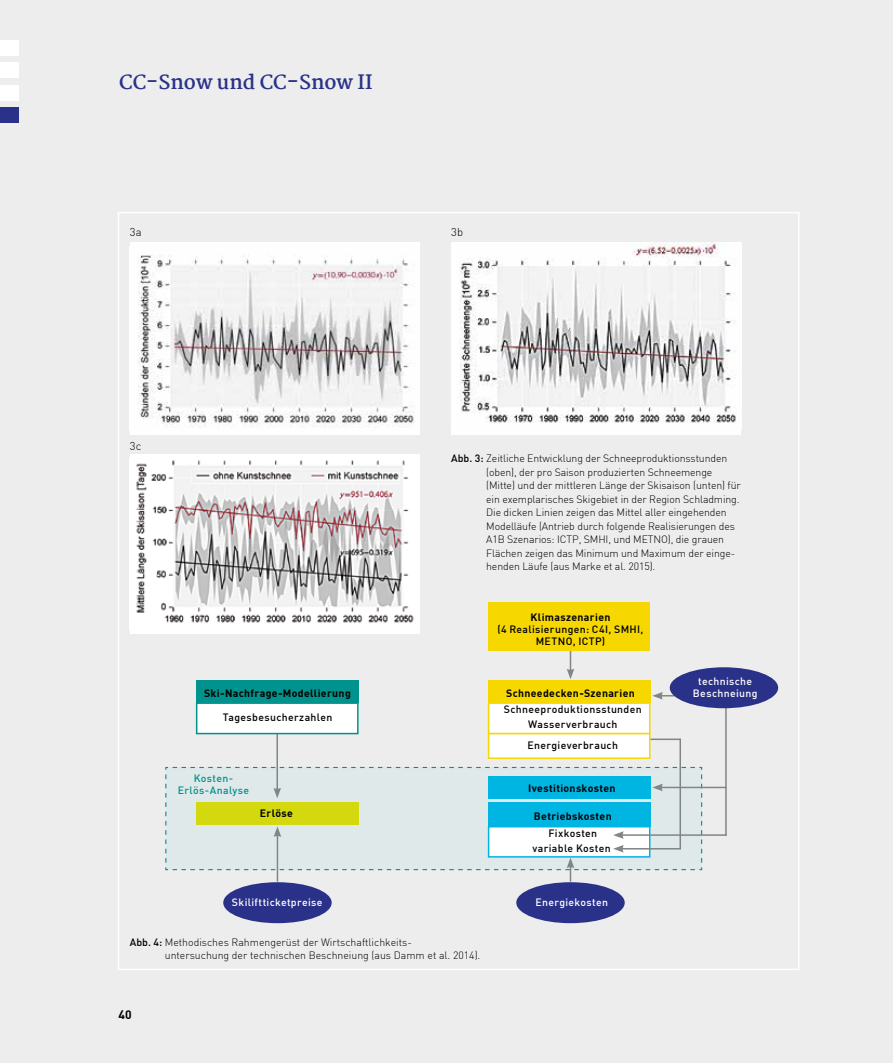
<style>
.page{position:relative;width:893px;height:1063px;background:#ededed}
.page>*{position:absolute;margin:0;border:0;box-sizing:border-box;transform-origin:0 0}
.t1{font:700 19.5px "Martel";color:#2a3189}
.t2{font:700 12.15px "DIN";color:#000}
.t3{font:300 11.25px "DIN";color:#000}
.t4{font:300 10.5px/13.5px "DIN";letter-spacing:-.01em;color:#000}
.t5{font:500 10.5px/12px "DIN";letter-spacing:.035em;color:#000;text-align:center}
.t6{font:700 10.5px "DIN";letter-spacing:.035em;color:#000}
.t7{font:500 10.5px/12px "DIN";letter-spacing:.035em;color:#fff;text-align:center}
.t8{font:500 10.5px/12px "DIN";letter-spacing:.035em;color:#00928c;text-align:center}
.s1{font-weight:500}
</style>
<div class="page">
<div style="left:516px;top:882px;width:109px;height:41px;background:#2a3189;border-radius:50%"></div>
<div style="left:223px;top:882px;width:109px;height:41px;background:#2a3189;border-radius:50%"></div>
<div style="left:489px;top:603px;width:161px;height:48px;background:#f6d800"></div>
<div style="left:488px;top:681px;width:162px;height:22px;background:#f6d800"></div>
<div style="left:196px;top:681px;width:163px;height:22px;background:#00928c"></div>
<div style="left:488px;top:702px;width:162px;height:32px;background:#fff;border:2px solid #f6d800"></div>
<div style="left:488px;top:733px;width:162px;height:26px;background:#fff;border:2px solid #f6d800"></div>
<div style="left:0;top:40px;width:19px;height:15px;background:#fff"></div>
<div style="left:0;top:63px;width:19px;height:15px;background:#fff"></div>
<div style="left:0;top:85px;width:19px;height:15px;background:#fff"></div>
<div style="left:0;top:108px;width:19px;height:15px;background:#2a3189"></div>
<div style="left:130px;top:242px;width:290px;height:193px;background:#fff"></div>
<img style="left:138px;top:255px;width:277px;height:173px">
<div style="left:130px;top:454px;width:290px;height:180px;background:#fff"></div>
<img style="left:136px;top:460px;width:278px;height:163px">
<div style="left:451px;top:242px;width:290px;height:193px;background:#fff"></div>
<img style="left:460px;top:242px;width:277px;height:181px">
<svg style="left:567px;top:651px;width:7px;height:28px"></svg>
<hr style="left:276px;top:733px;width:2px;height:57px;background:#818586">
<hr style="left:650px;top:739px;width:30px;height:1px;background:#818586">
<hr style="left:621px;top:834px;width:106px;height:2px;background:#818586">
<hr style="left:660px;top:787px;width:67px;height:1px;background:#818586">
<svg style="left:165px;top:767px;width:537px;height:115px"></svg>
<svg style="left:652px;top:692px;width:23px;height:8px"></svg>
<hr style="left:679px;top:739px;width:2px;height:110px;background:#818586">
<hr style="left:725px;top:707px;width:2px;height:129px;background:#818586">
<div style="left:670px;top:667px;width:108px;height:41px;background:#2a3189;border-radius:50%"></div>
<div style="left:196px;top:702px;width:163px;height:32px;background:#fff;border:2px solid #00928c"></div>
<h1 class="t1" style="left:119px;top:71px;width:255px">CC-Snow und CC-Snow II</h1>
<p class="t3" style="left:130px;top:225px;width:13px">3a</p>
<p class="t3" style="left:451px;top:225px;width:13px">3b</p>
<p class="t3" style="left:130px;top:439px;width:13px">3c</p>
<p class="t4" style="left:486px;top:451px;width:256px;text-indent:-35px"><span class="s1">Abb. 3:</span> Zeitliche Entwicklung der Schneeproduktionsstunden (oben), der pro Saison produzierten Schneemenge (Mitte) und der mittleren Länge der Skisaison (unten) für ein exemplarisches Skigebiet in der Region Schladming.<br>Die dicken Linien zeigen das Mittel aller eingehenden Modelläufe (Antrieb durch folgende Realisierungen des A1B Szenarios: ICTP, SMHI, und METNO), die grauen Flächen zeigen das Minimum und Maximum der einge&shy;henden Läufe (aus Marke et al. 2015).</p>
<p class="t6" style="left:530px;top:610px;width:81px">Klimaszenarien</p>
<p class="t5" style="left:498px;top:623px;width:147px">(4 Realisierungen: C4I, SMHI,<br>METNO, ICTP)</p>
<p class="t6" style="left:204px;top:687px;width:148px">Ski-Nachfrage-Modellierung</p>
<p class="t6" style="left:506px;top:687px;width:130px">Schneedecken-Szenarien</p>
<p class="t5" style="left:223px;top:711px;width:111px">Tagesbesucherzahlen</p>
<p class="t8" style="left:178px;top:772px;width:73px">Kosten-<br>Erlös-Analyse</p>
<p class="t6" style="left:260px;top:807px;width:35px">Erlöse</p>
<p class="t5" style="left:504px;top:703px;width:139px">Schneeproduktionsstunden</p>
<p class="t5" style="left:527px;top:713px;width:92px;line-height:21.5px;text-align:left">Wasserverbrauch<br>Energieverbrauch</p>
<p class="t6" style="left:528px;top:782px;width:89px">Ivestitionskosten</p>
<p class="t6" style="left:534px;top:809px;width:79px">Betriebskosten</p>
<p class="t5" style="left:532px;top:825px;width:80px;line-height:14.7px">Fixkosten variable Kosten</p>
<p class="t7" style="left:232px;top:896px;width:92px">Skiliftticketpreise</p>
<p class="t7" style="left:535px;top:896px;width:74px">Energiekosten</p>
<p class="t4" style="left:165px;top:935px;width:317px;text-indent:-35px"><span class="s1">Abb. 4:</span> Methodisches Rahmengerüst der Wirtschaftlichkeits-<br>untersuchung der technischen Beschneiung (aus Damm et al. 2014).</p>
<p class="t2" style="left:119px;top:1007px;width:15px">40</p>
<p class="t7" style="left:693px;top:675px;width:66px">technische<br>Beschneiung</p>
</div>
